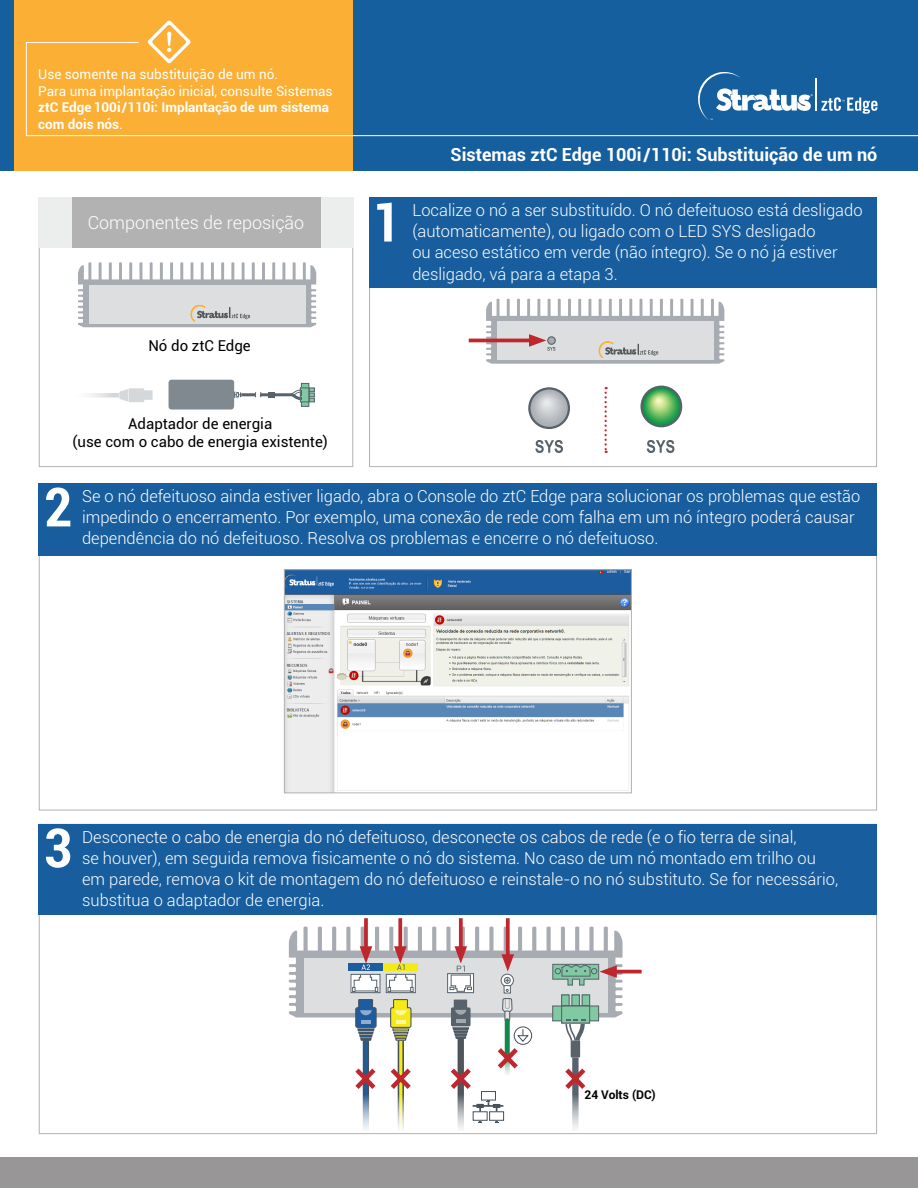
<style>
.page{position:relative;width:918px;height:1188px;background:#fff}
.page>*{position:absolute;margin:0;border:0;box-sizing:border-box;transform-origin:0 0}
.t1{font:700 condensed 54px "Roboto";color:#fff}
.t2{font:700 18px "Roboto";color:#fff}
.t3{font:300 18px "Roboto";color:#fff}
.t4{font:300 16.5px/21px "Roboto";color:#fff}
.t5{font:15px/18px "Roboto";color:#000;text-align:center}
.t6{font:13.5px/16.5px "Roboto";color:#fff}
.t7{font:700 13.5px/16.5px "Roboto";color:#fff}
.t8{font:700 12px "Roboto";color:#000}
.s1{font-weight:400}
</style>
<div class="page">
<svg style="left:529px;top:388px;width:40px;height:40px"></svg>
<div style="left:528px;top:387px;width:42px;height:42px;border:2px solid #57626b;border-radius:50%"></div>
<svg style="left:535px;top:440px;width:28px;height:13px"></svg>
<svg style="left:647px;top:440px;width:27px;height:13px"></svg>
<svg style="left:642px;top:387px;width:39px;height:39px"></svg>
<div style="left:640px;top:386px;width:42px;height:41px;border:2px solid #57626b;border-radius:50%"></div>
<div style="left:39px;top:198px;width:314px;height:50px;background:#eceded"></div>
<div style="left:0;top:1158px;width:918px;height:30px;background:#989696"></div>
<div style="left:0;top:0;width:918px;height:170px;background:#165f9f"></div>
<div style="left:15px;top:0;width:338px;height:170px;background:#fbaf34"></div>
<svg style="left:25px;top:42px;width:893px;height:95px"></svg>
<svg style="left:148px;top:20px;width:43px;height:44px"></svg>
<div style="left:72px;top:198px;width:248px;height:50px;background:#b3b2b3"></div>
<hr style="left:469px;top:339px;width:66px;height:3px;background:#bf272e">
<svg style="left:486px;top:299px;width:239px;height:65px"></svg>
<div style="left:369px;top:198px;width:508px;height:90px;background:#185e9f"></div>
<div style="left:39px;top:483px;width:838px;height:73px;background:#185e9f"></div>
<img style="left:286px;top:571px;width:344px;height:220px">
<div style="left:284px;top:569px;width:348px;height:224px;border:1px solid #b3b2b3"></div>
<div style="left:39px;top:824px;width:838px;height:90px;background:#185e9f"></div>
<svg style="left:572px;top:1112px;width:7px;height:17px"></svg>
<svg style="left:457px;top:1112px;width:7px;height:17px"></svg>
<div style="left:473px;top:1111px;width:15px;height:10px;border:1px solid #47515a"></div>
<div style="left:489px;top:1111px;width:15px;height:10px;border:1px solid #47515a"></div>
<svg style="left:397px;top:1112px;width:7px;height:18px"></svg>
<svg style="left:362px;top:1112px;width:7px;height:18px"></svg>
<hr style="left:610px;top:970px;width:32px;height:3px;background:#bf272e">
<svg style="left:364px;top:918px;width:4px;height:9px"></svg>
<svg style="left:398px;top:918px;width:4px;height:9px"></svg>
<svg style="left:459px;top:918px;width:4px;height:9px"></svg>
<svg style="left:506px;top:918px;width:4px;height:9px"></svg>
<svg style="left:288px;top:927px;width:335px;height:185px"></svg>
<svg style="left:605px;top:387px;width:2px;height:66px"></svg>
<hr style="left:241px;top:393px;width:14px;height:3px;background:#57626b">
<svg style="left:303px;top:385px;width:4px;height:20px"></svg>
<div style="left:301px;top:383px;width:8px;height:24px;border:1px solid #57626b"></div>
<svg style="left:254px;top:388px;width:61px;height:14px"></svg>
<svg style="left:120px;top:388px;width:33px;height:14px"></svg>
<div style="left:71px;top:393px;width:48px;height:5px;background:#d5d8da"></div>
<svg style="left:169px;top:380px;width:72px;height:30px;background:#8d949a"></svg>
<svg style="left:71px;top:393px;width:40px;height:5px"></svg>
<svg style="left:78px;top:262px;width:239px;height:65px"></svg>
<hr style="left:816px;top:78px;width:1px;height:33px;background:#fff">
<svg style="left:821px;top:97px;width:57px;height:17px"></svg>
<svg style="left:695px;top:71px;width:118px;height:49px"></svg>
<p class="t6" style="left:38px;top:66px;width:296px">Use somente na substituição de um nó.<br>Para uma implantação inicial, consulte Sistemas</p>
<p class="t7" style="left:38px;top:99px;width:292px">ztC Edge 100i /110i: Implantação de um sistema com dois nós<span class="s1">.</span></p>
<p class="t3" style="left:88px;top:210px;width:218px">Componentes de reposição</p>
<p class="t5" style="left:148px;top:337px;width:104px">Nó do ztC Edge</p>
<p class="t5" style="left:73px;top:414px;width:257px">Adaptador de energia<br>(use com o cabo de energia existente)</p>
<h1 class="t1" style="left:372px;top:184px;width:30px">1</h1>
<p class="t2" style="left:451px;top:141px;width:428px">Sistemas ztC Edge 100i /110i: Substituição de um nó</p>
<p class="t4" style="left:412px;top:200px;width:452px">Localize o nó a ser substituído. O nó defeituoso está desligado (automaticamente), ou ligado com o LED SYS desligado<br>ou aceso estático em verde (não íntegro). Se o nó já estiver desligado, vá para a etapa 3.</p>
<h1 class="t1" style="left:44px;top:469px;width:30px">2</h1>
<p class="t4" style="left:82px;top:485px;width:780px">Se o nó defeituoso ainda estiver ligado, abra o Console do ztC Edge para solucionar os problemas que estão impedindo o encerramento. Por exemplo, uma conexão de rede com falha em um nó íntegro poderá causar dependência do nó defeituoso. Resolva os problemas e encerre o nó defeituoso.</p>
<h1 class="t1" style="left:44px;top:810px;width:30px">3</h1>
<p class="t4" style="left:82px;top:826px;width:758px">Desconecte o cabo de energia do nó defeituoso, desconecte os cabos de rede (e o fio terra de sinal,<br>se houver), em seguida remova fisicamente o nó do sistema. No caso de um nó montado em trilho ou em parede, remova o kit de montagem do nó defeituoso e reinstale-o no nó substituto. Se for necessário, substitua o adaptador de energia.</p>
<p class="t8" style="left:585px;top:1087px;width:73px">24 Volts (DC)</p>
</div>
